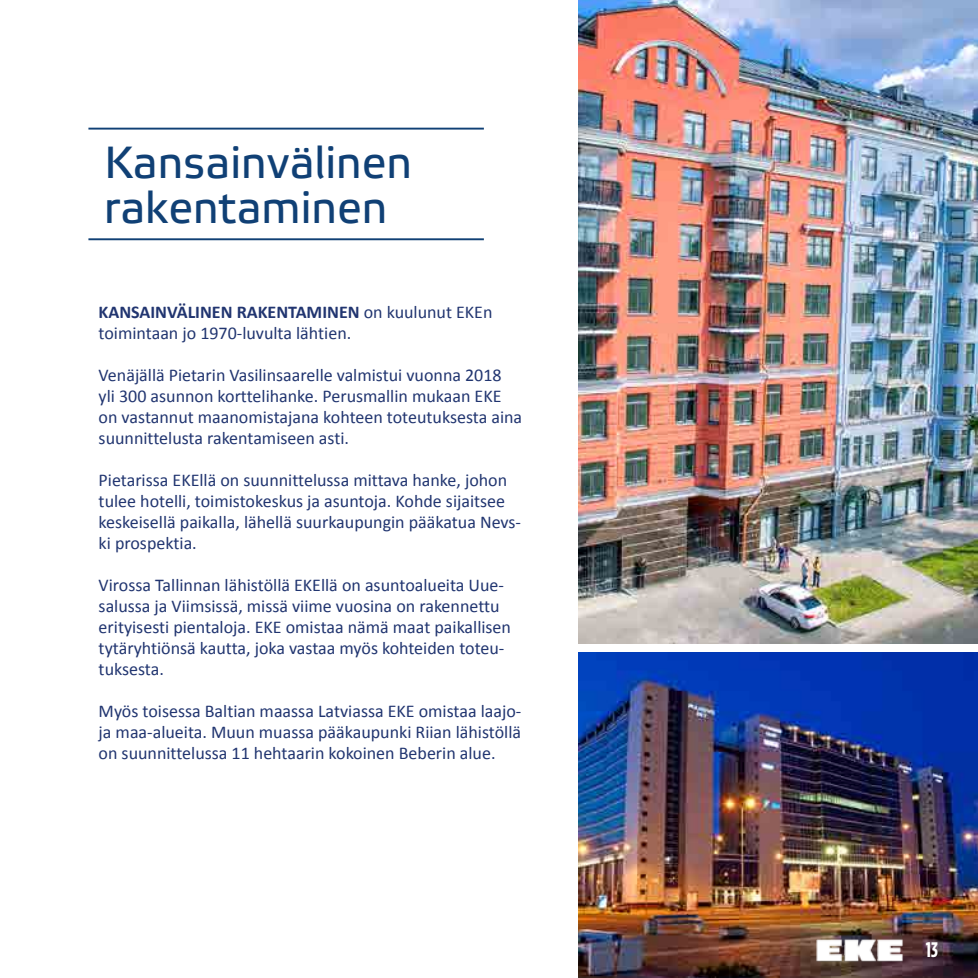
<style>
.page{position:relative;width:978px;height:978px;background:#fff}
.page>*{position:absolute;margin:0;border:0;box-sizing:border-box;transform-origin:0 0}
.t1{font:45px/45px "Etelka Text Pro";color:#104075}
.t2{font:700 21px "Gotham Condensed";color:#fff}
.t3{font:18px/21px "Calibri";color:#213570}
.s1{font-weight:700}
</style>
<div class="page">
<img style="left:578px;top:0;width:400px;height:643px">
<hr style="left:88px;top:128px;width:396px;height:2px;background:#104075">
<hr style="left:88px;top:238px;width:396px;height:2px;background:#104075">
<img style="left:578px;top:652px;width:400px;height:326px">
<img style="left:802px;top:918px;width:115px;height:60px">
<h1 class="t1" style="left:104px;top:142px;width:309px">Kansainvälinen rakentaminen</h1>
<p class="t3" style="left:99px;top:301px;width:395px"><span class="s1">KANSAINVÄLINEN RAKENTAMINEN</span> on kuulunut EKEn toimintaan jo 1970-luvulta lähtien.</p>
<p class="t3" style="left:99px;top:364px;width:425px">Venäjällä Pietarin Vasilinsaarelle valmistui vuonna 2018 yli 300 asunnon korttelihanke. Perusmallin mukaan EKE on vastannut maanomistajana kohteen toteutuksesta aina suunnittelusta rakentamiseen asti.</p>
<p class="t3" style="left:99px;top:469px;width:424px">Pietarissa EKEllä on suunnittelussa mittava hanke, johon tulee hotelli, toimistokeskus ja asuntoja. Kohde sijaitsee keskeisellä paikalla, lähellä suurkaupungin pääkatua Nevs&shy;ki prospektia.</p>
<p class="t3" style="left:99px;top:574px;width:414px">Virossa Tallinnan lähistöllä EKEllä on asuntoalueita Uue&shy;salussa ja Viimsissä, missä viime vuosina on rakennettu erityisesti pientaloja. EKE omistaa nämä maat paikallisen tytäryhtiönsä kautta, joka vastaa myös kohteiden toteu&shy;tuksesta.</p>
<p class="t3" style="left:99px;top:700px;width:424px;text-align:justify">Myös toisessa Baltian maassa Latviassa EKE omistaa laajo&shy;ja maa-alueita. Muun muassa pääkaupunki Riian lähistöllä on suunnittelussa 11 hehtaarin kokoinen Beberin alue.</p>
<p class="t2" style="left:926px;top:937px;width:14px">13</p>
</div>
